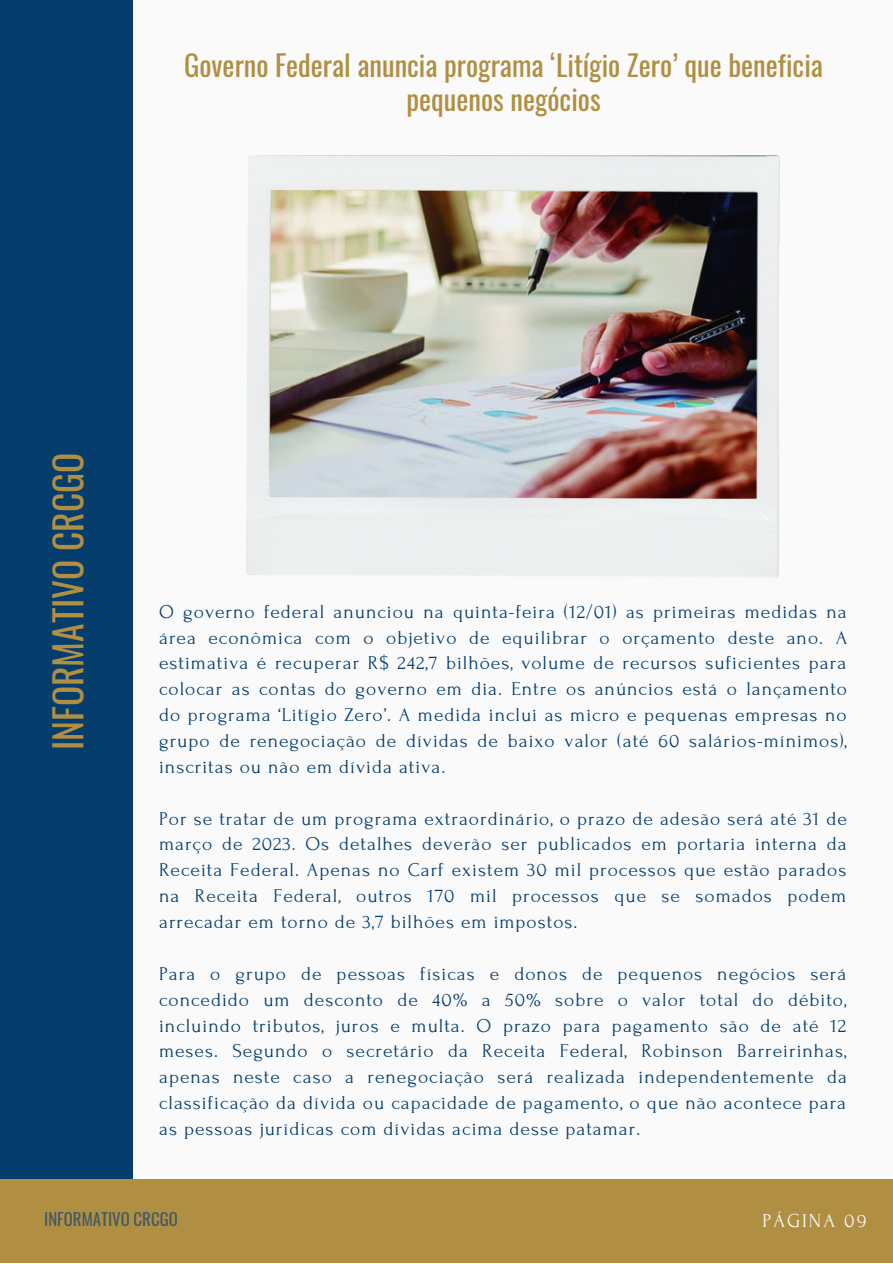
<style>
.page{position:relative;width:893px;height:1264px;background:#fff}
.page>*{position:absolute;margin:0;border:0;box-sizing:border-box;transform-origin:0 0}
.t1{font:37.5px "Oswald";color:#b08f43}
.t2{font:28.5px/33.8px "Oswald";color:#b08f43;text-align:center}
.t3{font:19.8px "Forum";letter-spacing:.1em;color:#fafafa}
.t4{font:19.5px/25.8px "Forum";letter-spacing:.05em;color:#053e6d;text-align:justify}
.t5{font:16.8px "Oswald";color:#435967}
</style>
<div class="page">
<div style="left:0;top:0;width:892px;height:1262px;background:#fafafa"></div>
<div style="left:0;top:1179px;width:892px;height:83px;background:#b08f43"></div>
<div style="left:0;top:0;width:132px;height:1178px;background:#053e6d"></div>
<img style="left:246px;top:155px;width:533px;height:424px">
<h2 class="t2" style="left:184px;top:48px;width:640px">Governo Federal anuncia programa ‘Litígio Zero’ que beneficia pequenos negócios</h2>
<h1 class="t1" style="left:39px;top:750px;width:299px;rotate:-90deg">INFORMATIVO CRCGO</h1>
<p class="t4" style="left:159px;top:599px;width:689px">O governo federal anunciou na quinta-feira (12/01) as primeiras medidas na área econômica com o objetivo de equilibrar o orçamento deste ano. A estimativa é recuperar R$ 242,7 bilhões, volume de recursos suficientes para colocar as contas do governo em dia. Entre os anúncios está o lançamento do programa ‘Litígio Zero’. A medida inclui as micro e pequenas empresas no grupo de renegociação de dívidas de baixo valor (até 60 salários-mínimos), inscritas ou não em dívida ativa.</p>
<p class="t4" style="left:159px;top:805px;width:689px">Por se tratar de um programa extraordinário, o prazo de adesão será até 31 de março de 2023. Os detalhes deverão ser publicados em portaria interna da Receita Federal. Apenas no Carf existem 30 mil processos que estão parados na Receita Federal, outros 170 mil processos que se somados podem arrecadar em torno de 3,7 bilhões em impostos.</p>
<p class="t4" style="left:159px;top:961px;width:689px">Para o grupo de pessoas físicas e donos de pequenos negócios será concedido um desconto de 40% a 50% sobre o valor total do débito, incluindo tributos, juros e multa. O prazo para pagamento são de até 12 meses. Segundo o secretário da Receita Federal, Robinson Barreirinhas, apenas neste caso a renegociação será realizada independentemente da classificação da dívida ou capacidade de pagamento, o que não acontece para as pessoas jurídicas com dívidas acima desse patamar.</p>
<p class="t5" style="left:44px;top:1206px;width:135px">INFORMATIVO CRCGO</p>
<p class="t3" style="left:762px;top:1209px;width:105px">PÁGINA 09</p>
</div>
